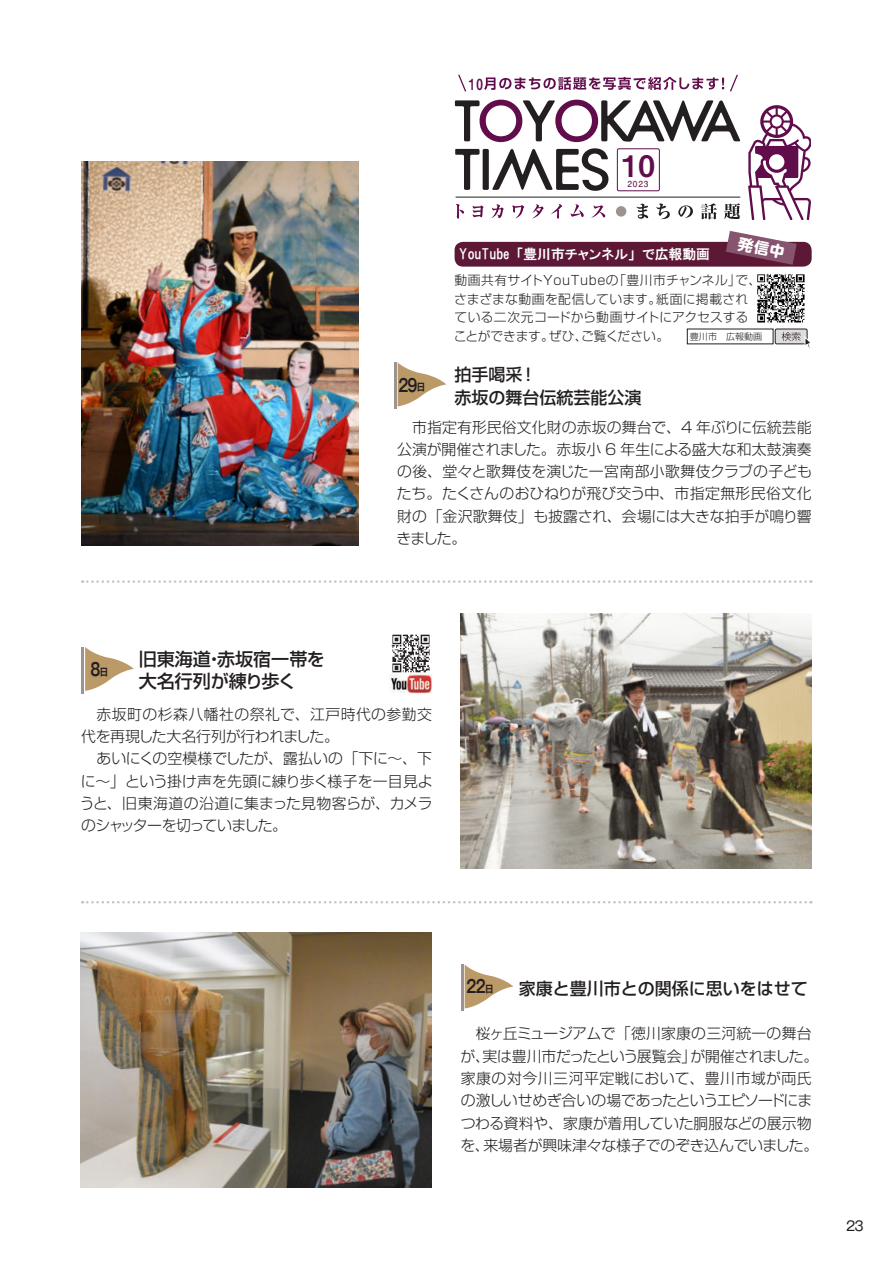
<style>
.page{position:relative;width:893px;height:1263px;background:#fff}
.page>*{position:absolute;margin:0;border:0;box-sizing:border-box;transform-origin:0 0}
.t1{font:29.7px "Midashi Go Pro MB31 90 msp RKSJ H";color:#610d4c}
.t2{font:500 18px/22.4px "Shin Go Pro";color:#231f20}
.t3{font:700 17.55px "Gothic MB101 Pro De";color:#231f20;scale:.75 1}
.t4{font:500 16.95px/22.4px "Shin Go Pro";color:#231f20}
.t5{font:15.3px "Midashi Go Pro MB31 90 msp RKSJ H";color:#610d4c;scale:.76 1}
.t6{font:300 14.85px/22.4px "Shin Go Pro";letter-spacing:-.01em;color:#231f20}
.t7{font:13.8px "HGP Gothic E";color:#fff}
.t8{font:13.35px "Gothic MB101 Pro";color:#231f20}
.t9{font:300 12.75px/18.6px "Shin Go Pro";letter-spacing:.02em;color:#231f20}
.t10{font:300 9px "Shin Go Pro";color:#231f20}
.t11{font:8.25px "Futo Go B101 Pro Bold 90 msp RKSJ H";color:#622451}
.s1{font-size:10.65px}
</style>
<div class="page">
<svg style="left:82px;top:901px;width:729px;height:2px"></svg>
<svg style="left:82px;top:580px;width:729px;height:3px"></svg>
<hr style="left:394px;top:362px;width:2px;height:47px;background:#9d9491">
<svg style="left:398px;top:363px;width:48px;height:43px"></svg>
<hr style="left:81px;top:647px;width:3px;height:47px;background:#9d9491">
<svg style="left:85px;top:647px;width:49px;height:44px"></svg>
<hr style="left:461px;top:964px;width:2px;height:47px;background:#9d9491">
<svg style="left:465px;top:965px;width:48px;height:43px"></svg>
<div style="left:617px;top:148px;width:43px;height:43px;border:1px solid #610d4c;border-radius:2px"></div>
<svg style="left:456px;top:204px;width:8px;height:15px"></svg>
<svg style="left:473px;top:205px;width:11px;height:12px"></svg>
<svg style="left:491px;top:204px;width:13px;height:14px"></svg>
<svg style="left:512px;top:205px;width:12px;height:13px"></svg>
<svg style="left:532px;top:204px;width:12px;height:14px"></svg>
<svg style="left:551px;top:204px;width:11px;height:15px"></svg>
<svg style="left:571px;top:204px;width:13px;height:13px"></svg>
<svg style="left:591px;top:205px;width:14px;height:13px"></svg>
<div style="left:616px;top:206px;width:10px;height:11px;background:#9d9491;border-radius:50%"></div>
<svg style="left:636px;top:204px;width:12px;height:15px"></svg>
<svg style="left:656px;top:203px;width:14px;height:16px"></svg>
<svg style="left:678px;top:205px;width:15px;height:13px"></svg>
<svg style="left:701px;top:203px;width:16px;height:16px"></svg>
<svg style="left:724px;top:203px;width:16px;height:16px"></svg>
<hr style="left:455px;top:197px;width:285px;height:1px;background:#231f20">
<svg style="left:455px;top:149px;width:25px;height:41px"></svg>
<div style="left:483px;top:149px;width:6px;height:41px;background:#231f20;border-radius:2px"></div>
<svg style="left:455px;top:100px;width:285px;height:42px"></svg>
<svg style="left:492px;top:148px;width:116px;height:43px"></svg>
<svg style="left:748px;top:105px;width:63px;height:115px"></svg>
<svg style="left:458px;top:74px;width:280px;height:18px"></svg>
<div style="left:775px;top:329px;width:32px;height:15px;background:#e0dddc;border-radius:2px"></div>
<div style="left:775px;top:329px;width:32px;height:15px;border:1px solid #231f20;border-radius:2px"></div>
<svg style="left:782px;top:332px;width:28px;height:16px"></svg>
<img style="left:757px;top:273px;width:48px;height:50px">
<div style="left:455px;top:242px;width:357px;height:25px;background:#5d1836;border-radius:9px"></div>
<img style="left:390px;top:634px;width:42px;height:59px">
<img style="left:81px;top:162px;width:277px;height:384px">
<img style="left:81px;top:932px;width:351px;height:255px">
<img style="left:461px;top:613px;width:351px;height:255px">
<svg style="left:726px;top:231px;width:71px;height:34px"></svg>
<p class="t5" style="left:469px;top:72px;width:20px">10</p>
<h1 class="t1" style="left:622px;top:142px;width:35px">10</h1>
<p class="t11" style="left:627px;top:177px;width:22px">2023</p>
<p class="t7" style="left:459px;top:247px;width:253px">YouTube 「豊川市チャンネル」で広報動画</p>
<p class="t3" style="left:398px;top:371px;width:38px">29<span class="s1">日</span></p>
<p class="t9" style="left:454px;top:269px;width:309px">動画共有サイトYouTubeの「豊川市チャンネル」で、さまざまな動画を配信しています。紙面に掲載されている二次元コードから動画サイトにアクセスすることができます。ぜひ、ご覧ください。</p>
<p class="t10" style="left:690px;top:329px;width:74px">豊川市　広報動画</p>
<p class="t4" style="left:454px;top:362px;width:189px">拍手喝采！<br>赤坂の舞台伝統芸能公演</p>
<p class="t3" style="left:90px;top:655px;width:26px">8<span class="s1">日</span></p>
<p class="t2" style="left:139px;top:645px;width:188px">旧東海道・赤坂宿一帯を大名行列が練り歩く</p>
<p class="t6" style="left:397px;top:414px;width:417px;text-align:justify">　市指定有形民俗文化財の赤坂の舞台で、4 年ぶりに伝統芸能公演が開催されました。赤坂小 6 年生による盛大な和太鼓演奏の後、堂々と歌舞伎を演じた一宮南部小歌舞伎クラブの子どもたち。たくさんのおひねりが飛び交う中、市指定無形民俗文化財の「金沢歌舞伎」も披露され、会場には大きな拍手が鳴り響きました。</p>
<p class="t6" style="left:80px;top:701px;width:354px">　赤坂町の杉森八幡社の祭礼で、江戸時代の参勤交代を再現した大名行列が行われました。<br>　あいにくの空模様でしたが、露払いの「下に～、下に～」という掛け声を先頭に練り歩く様子を一目見ようと、旧東海道の沿道に集まった見物客らが、カメラのシャッターを切っていました。</p>
<p class="t3" style="left:466px;top:972px;width:38px">22<span class="s1">日</span></p>
<p class="t4" style="left:519px;top:975px;width:291px">家康と豊川市との関係に思いをはせて</p>
<p class="t6" style="left:460px;top:1020px;width:359px">　桜ヶ丘ミュージアムで「徳川家康の三河統一の舞台が、実は豊川市だったという展覧会」が開催されました。家康の対今川三河平定戦において、豊川市域が両氏の激しいせめぎ合いの場であったというエピソードにまつわる資料や、家康が着用していた胴服などの展示物を、来場者が興味津々な様子でのぞき込んでいました。</p>
<p class="t8" style="left:846px;top:1215px;width:19px">23</p>
</div>
